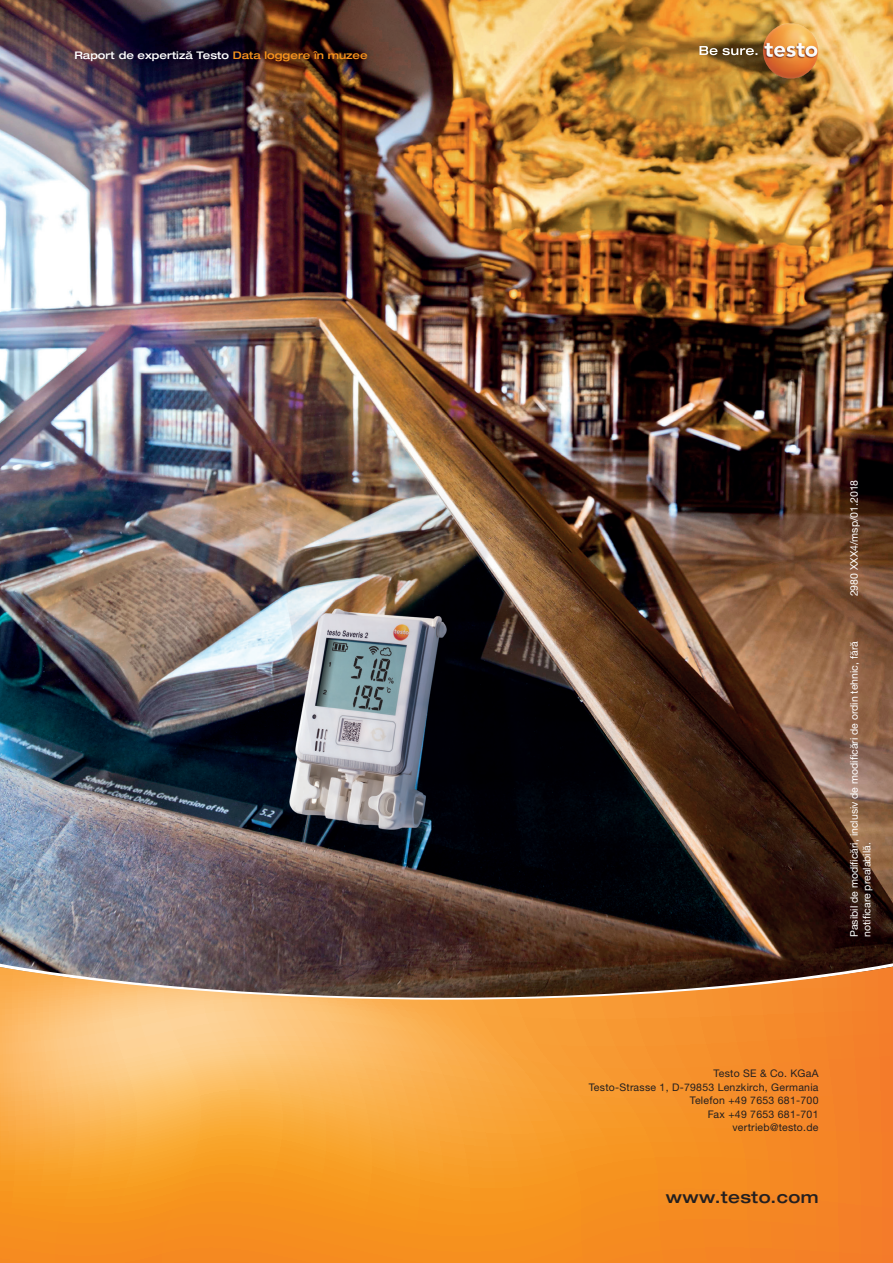
<style>
.page{position:relative;width:893px;height:1263px;background:#fff}
.page>*{position:absolute;margin:0;border:0;box-sizing:border-box;transform-origin:0 0}
.www_testo_de{font:500 expanded 16.5px "Helvetica Neue LTW1 G";letter-spacing:.025em;color:#231f20}
.Copy_7_pt{font:10.5px "Helvetica Neue LTW1 G";letter-spacing:.025em;color:#231f20}
.t1{font:10.5px/12.6px "Helvetica Neue LTW1 G";color:#fff}
.t2{font:500 expanded 10.5px "Helvetica Neue LTW1 G";color:#fff}
.s1{color:#f7931d}
</style>
<div class="page">
<img style="left:0;top:0;width:893px;height:959px">
<svg style="left:699px;top:46px;width:58px;height:9px"></svg>
<img style="left:763px;top:23px;width:55px;height:56px;border-radius:28px">
<svg style="left:0;top:959px;width:893px;height:8px;background:#4d3834"></svg>
<svg style="left:0;top:967px;width:893px;height:296px;background:#ec9739"></svg>
<p class="t2" style="left:74px;top:48px;width:295px">Raport de expertiză Testo <span class="s1">Data loggere în muzee</span></p>
<p class="t1" style="left:848px;top:596px;width:118px;rotate:-90deg">2980 XXX4/msp/01.2018</p>
<p class="t1" style="left:848px;top:937px;width:297px;rotate:-90deg">Pasibil de modificări, inclusiv de modificări de ordin tehnic, fără notificare prealabilă.</p>
<p class="Copy_7_pt" style="left:713px;top:1067px;width:107px">Testo SE &amp; Co. KGaA</p>
<p class="Copy_7_pt" style="left:589px;top:1080px;width:231px">Testo-Strasse 1, D-79853 Lenzkirch, Germania</p>
<p class="Copy_7_pt" style="left:690px;top:1094px;width:130px">Telefon +49 7653 681-700</p>
<p class="Copy_7_pt" style="left:708px;top:1107px;width:112px">Fax +49 7653 681-701</p>
<p class="Copy_7_pt" style="left:732px;top:1121px;width:88px">vertrieb@testo.de</p>
<p class="www_testo_de" style="left:666px;top:1187px;width:154px">www.testo.com</p>
</div>
